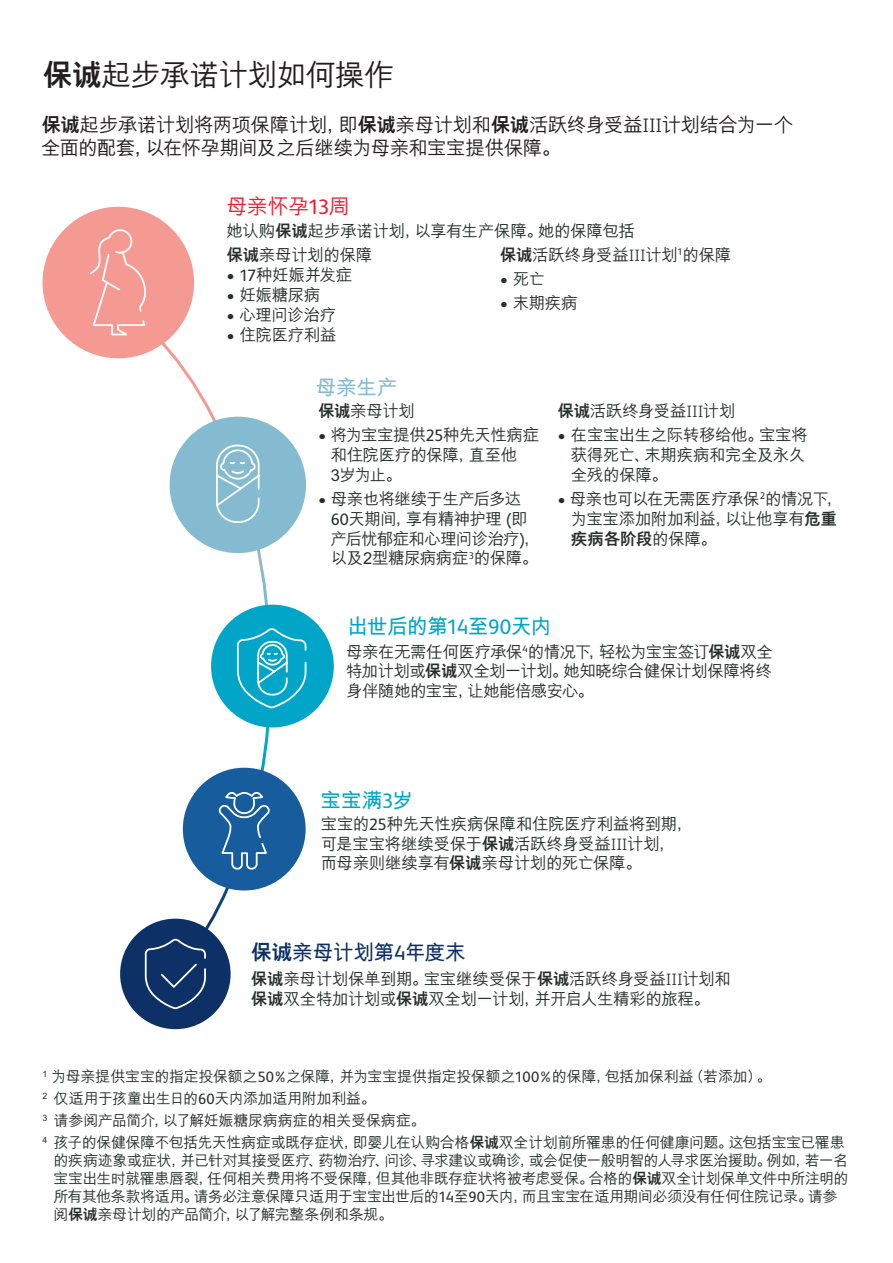
<style>
.page{position:relative;width:893px;height:1263px;background:#fff}
.page>*{position:absolute;margin:0;border:0;box-sizing:border-box;transform-origin:0 0}
.t1{font:500 30px "M Hei PRC";letter-spacing:-.025em;color:#231f20}
.t2{font:700 21px "M Hei PRC";letter-spacing:-.04em;color:#00a5c8}
.t3{font:700 21px "M Hei PRC";letter-spacing:-.035em;color:#0d3166}
.t4{font:500 21px "M Hei PRC";color:#ee1b2c}
.t5{font:700 21px "M Hei PRC";color:#85bbd0}
.t6{font:500 19.5px "M Hei PRC";letter-spacing:-.025em;color:#231f20}
.t7{font:500 16.5px/19.8px "M Hei PRC";letter-spacing:-.03em;color:#27302c}
.t8{font:500 15px/18px "M Hei PRC";letter-spacing:-.03em;color:#27302c}
.s1{font-weight:800}
.s2{font-family:"FS Albert";font-weight:300}
.s3{font-family:"FS Albert";font-weight:400}
</style>
<div class="page">
<svg style="left:77px;top:282px;width:196px;height:721px"></svg>
<div style="left:170px;top:417px;width:136px;height:136px;background:#85bbd0;border-radius:50%"></div>
<svg style="left:216px;top:444px;width:44px;height:79px"></svg>
<div style="left:120px;top:919px;width:111px;height:110px;background:#0d3166;border-radius:50%"></div>
<svg style="left:144px;top:938px;width:62px;height:72px"></svg>
<div style="left:183px;top:768px;width:123px;height:122px;background:#175d9e;border-radius:50%"></div>
<div style="left:211px;top:605px;width:123px;height:122px;background:#00a5c8;border-radius:50%"></div>
<svg style="left:218px;top:792px;width:52px;height:78px"></svg>
<div style="left:43px;top:207px;width:151px;height:151px;background:#f59993;border-radius:50%"></div>
<svg style="left:236px;top:628px;width:71px;height:81px"></svg>
<svg style="left:90px;top:229px;width:56px;height:107px"></svg>
<p class="t1" style="left:43px;top:60px;width:353px"><span class="s1">保诚</span>起步承诺计划如何操作</p>
<p class="t6" style="left:41px;top:115px;width:753px"><span class="s1">保诚</span>起步承诺计划将两项保障计划，即<span class="s1">保诚</span>亲母计划和<span class="s1">保诚</span>活跃终身受益<span class="s2">III</span>计划结合为一个</p>
<p class="t6" style="left:41px;top:138px;width:522px">全面的配套，以在怀孕期间及之后继续为母亲和宝宝提供保障。</p>
<p class="t4" style="left:226px;top:196px;width:125px">母亲怀孕<span class="s3">13</span>周</p>
<p class="t7" style="left:226px;top:220px;width:410px">她认购<span class="s1">保诚</span>起步承诺计划，以享有生产保障。她的保障包括</p>
<p class="t7" style="left:226px;top:245px;width:148px"><span class="s1">保诚</span>亲母计划的保障</p>
<p class="t7" style="left:226px;top:265px;width:128px"><span class="s3">• 17</span>种妊娠并发症</p>
<p class="t7" style="left:226px;top:285px;width:95px"><span class="s3">•</span> 妊娠糖尿病</p>
<p class="t7" style="left:226px;top:304px;width:111px"><span class="s3">•</span> 心理问诊治疗</p>
<p class="t7" style="left:226px;top:324px;width:112px"><span class="s3">•</span> 住院医疗利益</p>
<p class="t7" style="left:500px;top:244px;width:233px"><span class="s1">保诚</span>活跃终身受益<span class="s2">III</span>计划<sup>1</sup>的保障</p>
<p class="t7" style="left:500px;top:268px;width:47px"><span class="s3">•</span> 死亡</p>
<p class="t7" style="left:500px;top:292px;width:79px"><span class="s3">•</span> 末期疾病</p>
<p class="t5" style="left:315px;top:377px;width:84px">母亲生产</p>
<p class="t7" style="left:318px;top:401px;width:98px"><span class="s1">保诚</span>亲母计划</p>
<p class="t7" style="left:331px;top:425px;width:210px;text-indent:-13px"><span class="s3">•</span> 将为宝宝提供<span class="s3">25</span>种先天性病症和住院医疗的保障，直至他<br>3岁为止。</p>
<p class="t7" style="left:331px;top:489px;width:211px;text-indent:-13px"><span class="s3">•</span> 母亲也将继续于生产后多达<br><span class="s3">60</span>天期间，享有精神护理 (即产后忧郁症和心理问诊治疗)，以及2型糖尿病病症<sup>3</sup>的保障。</p>
<p class="t7" style="left:557px;top:401px;width:180px"><span class="s1">保诚</span>活跃终身受益<span class="s2">III</span>计划</p>
<p class="t7" style="left:571px;top:425px;width:238px;text-indent:-14px"><span class="s3">•</span> 在宝宝出生之际转移给他。宝宝将获得死亡、末期疾病和完全及永久全残的保障。</p>
<p class="t7" style="left:571px;top:489px;width:274px;text-indent:-14px"><span class="s3">•</span> 母亲也可以在无需医疗承保<sup>2</sup>的情况下，为宝宝添加附加利益，以让他享有<span class="s1">危重疾病各阶段</span>的保障。</p>
<p class="t2" style="left:347px;top:616px;width:206px">出世后的第<span class="s3">14</span>至<span class="s3">90</span>天内</p>
<p class="t7" style="left:346px;top:641px;width:428px;text-align:justify">母亲在无需任何医疗承保<sup>4</sup>的情况下，轻松为宝宝签订<span class="s1">保诚</span>双全特加计划或<span class="s1">保诚</span>双全划一计划。她知晓综合健保计划保障将终身伴随她的宝宝，让她能倍感安心。</p>
<p class="t2" style="left:321px;top:790px;width:94px">宝宝满<span class="s3">3</span>岁</p>
<p class="t7" style="left:321px;top:814px;width:373px">宝宝的<span class="s3">25</span>种先天性疾病保障和住院医疗利益将到期，可是宝宝将继续受保于<span class="s1">保诚</span>活跃终身受益<span class="s2">III</span>计划，而母亲则继续享有<span class="s1">保诚</span>亲母计划的死亡保障。</p>
<p class="t3" style="left:251px;top:942px;width:216px"><span class="s1">保诚</span>亲母计划第<span class="s3">4</span>年度末</p>
<p class="t7" style="left:251px;top:969px;width:482px"><span class="s1">保诚</span>亲母计划保单到期。宝宝继续受保于<span class="s1">保诚</span>活跃终身受益<span class="s2">III</span>计划和<span class="s1">保诚</span>双全特加计划或<span class="s1">保诚</span>双全划一计划，并开启人生精彩的旅程。</p>
<p class="t8" style="left:43px;top:1067px;width:731px"><sup>1</sup> 为母亲提供宝宝的指定投保额之<span class="s3">50%</span>之保障，并为宝宝提供指定投保额之<span class="s3">100%</span>的保障，包括加保利益（若添加）。</p>
<p class="t8" style="left:43px;top:1089px;width:335px"><sup>2</sup> 仅适用于孩童出生日的<span class="s3">60</span>天内添加适用附加利益。</p>
<p class="t8" style="left:43px;top:1111px;width:385px"><sup>3</sup> 请参阅产品简介，以了解妊娠糖尿病病症的相关受保病症。</p>
<p class="t8" style="left:54px;top:1134px;width:796px;text-indent:-11px"><sup>4</sup> 孩子的保健保障不包括先天性病症或既存症状，即婴儿在认购合格<span class="s1">保诚</span>双全计划前所罹患的任何健康问题。这包括宝宝已罹患的疾病迹象或症状，并已针对其接受医疗、药物治疗、问诊、寻求建议或确诊，或会促使一般明智的人寻求医治援助。例如，若一名宝宝出生时就罹患唇裂，任何相关费用将不受保障，但其他非既存症状将被考虑受保。合格的<span class="s1">保诚</span>双全计划保单文件中所注明的所有其他条款将适用。请务必注意保障只适用于宝宝出世后的<span class="s3">14</span>至<span class="s3">90</span>天内，而且宝宝在适用期间必须没有任何住院记录。请参阅<span class="s1">保诚</span>亲母计划的产品简介，以了解完整条例和条规。</p>
</div>
